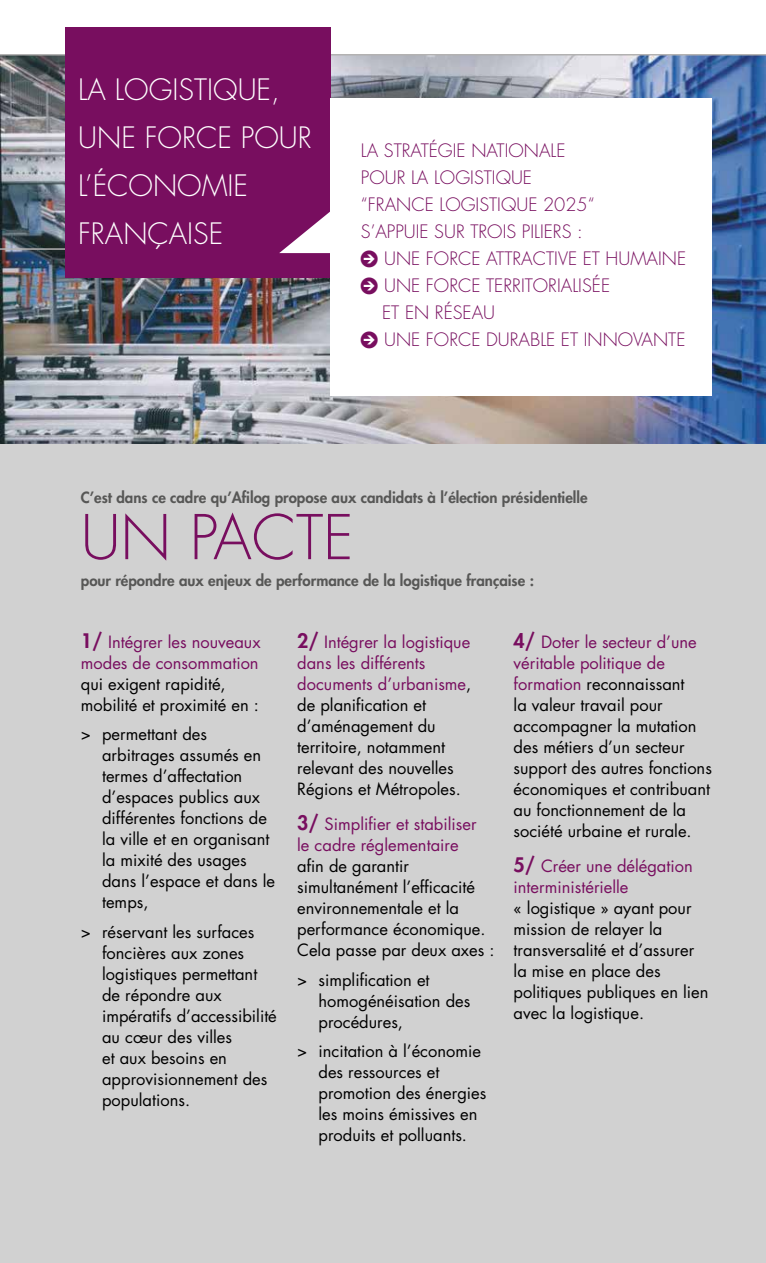
<style>
.page{position:relative;width:766px;height:1263px;background:#fff}
.page>*{position:absolute;margin:0;border:0;box-sizing:border-box;transform-origin:0 0}
.t1{font:300 60px "Futura Std";color:#780e5f}
.t2{font:300 28.65px/47.8px "Futura Std";color:#fff}
.t3{font:300 18px "Futura Std";color:#780e5f}
.t4{font:16.5px/21px "Futura Std";color:#000}
.t5{font:16.5px/21px "Futura Std";color:#780e5f}
.t6{font:800 15px "Futura Std";color:#575756}
.s1{font-family:"Arrowstfb";font-weight:400}
.s2{font-weight:800;font-size:19.5px}
.s3{font-weight:800;font-size:19.5px;color:#780e5f}
.s4{color:#780e5f}
</style>
<div class="page">
<img style="left:0;top:56px;width:765px;height:388px">
<hr style="left:0;top:248px;width:66px;height:2px;background:#b3b2b2">
<hr style="left:0;top:54px;width:765px;height:2px;background:#b3b2b2">
<div style="left:65px;top:28px;width:265px;height:250px;background:#780e5f"></div>
<div style="left:0;top:444px;width:765px;height:819px;background:#d1d1d1"></div>
<svg style="left:279px;top:211px;width:51px;height:42px"></svg>
<div style="left:330px;top:98px;width:381px;height:297px;background:#fff"></div>
<h2 class="t2" style="left:78px;top:67px;width:235px">LA LOGISTIQUE,<br>UNE FORCE POUR<br>L’ÉCONOMIE<br>FRANÇAISE</h2>
<p class="t3" style="left:361px;top:139px;width:206px">LA STRATÉGIE NATIONALE</p>
<p class="t3" style="left:361px;top:166px;width:173px">POUR LA LOGISTIQUE</p>
<p class="t3" style="left:361px;top:193px;width:235px">“FRANCE LOGISTIQUE 2025“</p>
<p class="t3" style="left:361px;top:220px;width:223px">S’APPUIE SUR TROIS PILIERS :</p>
<p class="t3" style="left:361px;top:247px;width:327px"><span class="s1">J</span> UNE FORCE ATTRACTIVE ET HUMAINE</p>
<p class="t3" style="left:361px;top:274px;width:251px"><span class="s1">J</span> UNE FORCE TERRITORIALISÉE</p>
<p class="t3" style="left:382px;top:301px;width:114px">ET EN RÉSEAU</p>
<p class="t3" style="left:361px;top:328px;width:326px"><span class="s1">J</span> UNE FORCE DURABLE ET INNOVANTE</p>
<p class="t6" style="left:81px;top:488px;width:508px">C’est dans ce cadre qu’Afilog propose aux candidats à l’élection présidentielle</p>
<h1 class="t1" style="left:81px;top:501px;width:274px">UN PACTE</h1>
<p class="t6" style="left:81px;top:571px;width:454px">pour répondre aux enjeux de performance de la logistique française :</p>
<p class="t5" style="left:81px;top:631px;width:181px"><span class="s2">1/</span> Intégrer les nouveaux modes de consommation</p>
<p class="t4" style="left:81px;top:673px;width:179px">qui exigent rapidité, mobilité et proximité en :</p>
<p class="t4" style="left:102px;top:724px;width:174px;text-indent:-21px">&gt; permettant des arbitrages assumés en termes d’affectation d’espaces publics aux différentes fonctions de la ville et en organisant la mixité des usages dans l’espace et dans le temps,</p>
<p class="t4" style="left:102px;top:921px;width:176px;text-indent:-21px">&gt; réservant les surfaces foncières aux zones logistiques permettant de répondre aux impératifs d’accessibilité au cœur des villes<br>et aux besoins en approvisionnement des populations.</p>
<p class="t4" style="left:297px;top:631px;width:175px"><span class="s3">2/</span> <span class="s4">Intégrer la logistique dans les différents documents d’urbanisme</span>, de planification et d’aménagement du territoire, notamment relevant des nouvelles<br>Régions et Métropoles.</p>
<p class="t5" style="left:297px;top:814px;width:181px"><span class="s2">3/</span> Simplifier et stabiliser le cadre réglementaire</p>
<p class="t4" style="left:297px;top:856px;width:199px">afin de garantir simultanément l’efficacité environnementale et la performance économique.<br>Cela passe par deux axes :</p>
<p class="t4" style="left:318px;top:969px;width:153px;text-indent:-21px">&gt; simplification et homogénéisation des procédures,</p>
<p class="t4" style="left:318px;top:1041px;width:169px;text-indent:-21px">&gt; incitation à l’économie des ressources et promotion des énergies les moins émissives en produits et polluants.</p>
<p class="t4" style="left:513px;top:631px;width:200px"><span class="s3">4/</span> <span class="s4">Doter le secteur d’une véritable politique de formation</span> reconnaissant<br>la valeur travail pour accompagner la mutation des métiers d’un secteur support des autres fonctions économiques et contribuant au fonctionnement de la société urbaine et rurale.</p>
<p class="t5" style="left:513px;top:856px;width:181px"><span class="s2">5/</span> Créer une délégation interministérielle</p>
<p class="t4" style="left:513px;top:898px;width:196px">« logistique » ayant pour mission de relayer la transversalité et d’assurer la mise en place des politiques publiques en lien avec la logistique.</p>
</div>
